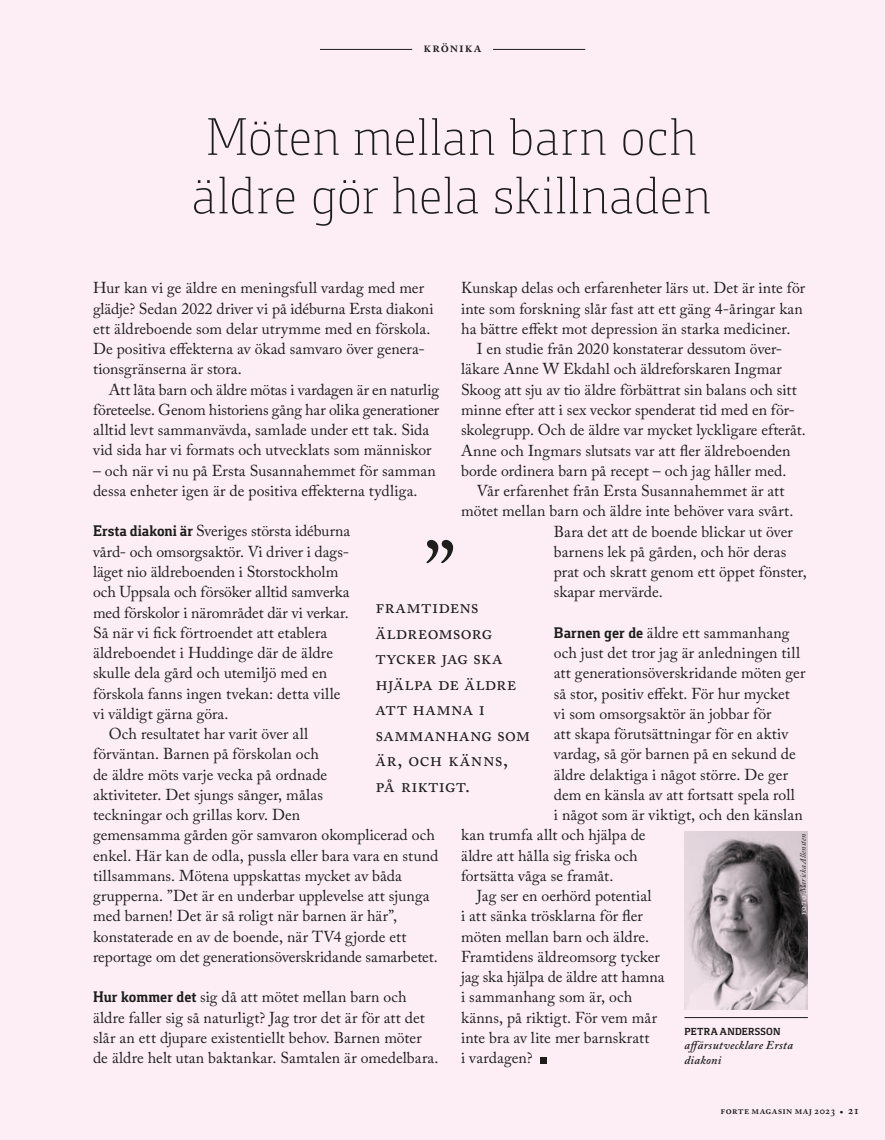
<style>
.page{position:relative;width:885px;height:1140px;background:#fff}
.page>*{position:absolute;margin:0;border:0;box-sizing:border-box;transform-origin:0 0}
.t1{font:88.5px "Adobe Caslon Pro";color:#1d1d1b}
.Rubrik_Foral_light{font:300 54px/58.5px "Foral Pro";letter-spacing:.005em;color:#1d1d1b}
.Citat_Caslon{font:19.5px/25.5px "Adobe Caslon Pro";letter-spacing:.01em;color:#1d1d1b}
.Bröd_10_5_13_5_-_kap{font:15.75px/20.2px "Adobe Caslon Pro";letter-spacing:-.005em;color:#1d1d1b}
.Bröd_10_5_13_5_-_sis{font:15.75px/20.2px "Adobe Caslon Pro";color:#1d1d1b}
.Bröd_10_5_13_5___ind{font:15.75px/20.2px "Adobe Caslon Pro";letter-spacing:-.005em;color:#1d1d1b}
.Bröd_10_5_13_5___för{font:15.75px/20.2px "Adobe Caslon Pro";letter-spacing:-.005em;color:#1d1d1b}
.Vinjett{font:600 14.25px "Adobe Caslon Pro";letter-spacing:.065em;color:#1d1d1b}
.Författare{font:italic 600 12px/14.4px "Adobe Caslon Pro";letter-spacing:.025em;color:#1d1d1b}
.t2{font:600 10.5px "Adobe Caslon Pro";letter-spacing:.025em;color:#1d1d1b}
.Författare-2{font:700 10.5px "Foral Pro";letter-spacing:.025em;color:#1d1d1b}
.Foto_byline{font:italic 8.25px "Adobe Caslon Pro";letter-spacing:.025em;color:#1d1d1b}
.s1{font-family:"Foral Pro";font-weight:700}
.s2{font-style:normal;color:#fdeef6}
.s3{font-size:12px}
</style>
<div class="page">
<div style="left:0;top:0;width:884px;height:1140px;background:#fdeef6"></div>
<hr style="left:320px;top:49px;width:92px;height:1px;background:#1d1d1b">
<hr style="left:493px;top:49px;width:92px;height:1px;background:#1d1d1b">
<div style="left:540px;top:1056px;width:6px;height:7px;background:#1d1d1b"></div>
<img style="left:684px;top:831px;width:123px;height:178px">
<hr style="left:684px;top:1017px;width:123px;height:1px;background:#1d1d1b">
<h1 class="Vinjett" style="left:423px;top:39px;width:59px">krönika</h1>
<h1 class="Rubrik_Foral_light" style="left:192px;top:107px;width:520px">Möten mellan barn och äldre gör hela skillnaden</h1>
<p class="Bröd_10_5_13_5___för" style="left:93px;top:278px;width:342px">Hur kan vi ge äldre en meningsfull vardag med mer glädje? Sedan 2022 driver vi på idéburna Ersta diakoni ett äldreboende som delar utrymme med en förskola.<br>De positiva effekterna av ökad samvaro över genera&shy;tionsgränserna är stora.</p>
<p class="Bröd_10_5_13_5_-_sis" style="left:93px;top:379px;width:347px;text-indent:16px">Att låta barn och äldre mötas i vardagen är en naturlig företeelse. Genom historiens gång har olika generationer alltid levt sammanvävda, samlade under ett tak. Sida vid sida har vi formats och utvecklats som människor</p>
<p class="Bröd_10_5_13_5_-_sis" style="left:93px;top:460px;width:344px">– och när vi nu på Ersta Susannahemmet för samman dessa enheter igen är de positiva effekterna tydliga.</p>
<p class="Bröd_10_5_13_5_-_kap" style="left:93px;top:521px;width:259px"><span class="s1">Ersta diakoni är</span> Sveriges största idéburna vård- och omsorgsaktör. Vi driver i dags&shy;läget nio äldreboenden i Storstockholm och Uppsala och försöker alltid samverka med förskolor i närområdet där vi verkar.<br>Så när vi fick förtroendet att etablera äldreboendet i Huddinge där de äldre skulle dela gård och utemiljö med en förskola fanns ingen tvekan: detta ville vi väldigt gärna göra.</p>
<p class="Bröd_10_5_13_5_-_sis" style="left:93px;top:723px;width:347px;text-indent:16px">Och resultatet har varit över all<br>förväntan. Barnen på förskolan och<br>de äldre möts varje vecka på ordnade<br>aktiviteter. Det sjungs sånger, målas<br>teckningar och grillas korv. Den<br>gemensamma gården gör samvaron okomplicerad och enkel. Här kan de odla, pussla eller bara vara en stund tillsammans. Mötena uppskattas mycket av båda grupperna. ”Det är en underbar upplevelse att sjunga med barnen! Det är så roligt när barnen är här”, konstaterade en av de boende, när TV4 gjorde ett reportage om det generationsöverskridande samarbetet.</p>
<p class="Bröd_10_5_13_5_-_kap" style="left:93px;top:986px;width:347px"><span class="s1">Hur kommer det</span> sig då att mötet mellan barn och äldre faller sig så naturligt? Jag tror det är för att det slår an ett djupare existentiellt behov. Barnen möter de äldre helt utan baktankar. Samtalen är omedelbara.</p>
<p class="Bröd_10_5_13_5_-_kap" style="left:461px;top:278px;width:345px">Kunskap delas och erfarenheter lärs ut. Det är inte för inte som forskning slår fast att ett gäng 4-åringar kan ha bättre effekt mot depression än starka mediciner.</p>
<p class="Bröd_10_5_13_5___ind" style="left:461px;top:338px;width:346px;text-indent:16px">I en studie från 2020 konstaterar dessutom över&shy;läkare Anne W Ekdahl och äldreforskaren Ingmar Skoog att sju av tio äldre förbättrat sin balans och sitt minne efter att i sex veckor spenderat tid med en för&shy;skolegrupp. Och de äldre var mycket lyckligare efteråt.<br>Anne och Ingmars slutsats var att fler äldreboenden borde ordinera barn på recept – och jag håller med.</p>
<p class="Bröd_10_5_13_5_-_sis" style="left:477px;top:480px;width:309px">Vår erfarenhet från Ersta Susannahemmet är att</p>
<p class="Bröd_10_5_13_5_-_sis" style="left:461px;top:501px;width:334px">mötet mellan barn och äldre inte behöver vara svårt.</p>
<p class="Bröd_10_5_13_5_-_sis" style="left:553px;top:521px;width:240px">Bara det att de boende blickar ut över</p>
<p class="Bröd_10_5_13_5_-_sis" style="left:553px;top:541px;width:234px">barnens lek på gården, och hör deras</p>
<p class="Bröd_10_5_13_5_-_sis" style="left:553px;top:561px;width:254px">prat och skratt genom ett öppet fönster,</p>
<p class="Bröd_10_5_13_5_-_sis" style="left:553px;top:582px;width:110px">skapar mervärde.</p>
<p class="Bröd_10_5_13_5_-_kap" style="left:553px;top:622px;width:237px"><span class="s1">Barnen ger de</span> äldre ett sammanhang</p>
<p class="Bröd_10_5_13_5_-_kap" style="left:553px;top:642px;width:248px">och just det tror jag är anledningen till</p>
<p class="Bröd_10_5_13_5_-_kap" style="left:553px;top:663px;width:253px">att generationsöverskridande möten ger</p>
<p class="Bröd_10_5_13_5_-_kap" style="left:553px;top:683px;width:237px">så stor, positiv effekt. För hur mycket</p>
<p class="Bröd_10_5_13_5_-_kap" style="left:553px;top:703px;width:219px">vi som omsorgsaktör än jobbar för</p>
<p class="Bröd_10_5_13_5_-_kap" style="left:553px;top:723px;width:236px">att skapa förutsättningar för en aktiv</p>
<p class="Bröd_10_5_13_5_-_kap" style="left:553px;top:744px;width:243px">vardag, så gör barnen på en sekund de</p>
<p class="Bröd_10_5_13_5_-_kap" style="left:553px;top:764px;width:236px">äldre delaktiga i något större. De ger</p>
<p class="Bröd_10_5_13_5_-_kap" style="left:553px;top:784px;width:242px">dem en känsla av att fortsatt spela roll</p>
<p class="Bröd_10_5_13_5_-_kap" style="left:553px;top:804px;width:250px">i något som är viktigt, och den känslan</p>
<p class="Bröd_10_5_13_5_-_kap" style="left:461px;top:825px;width:186px">kan trumfa allt och hjälpa de</p>
<p class="Bröd_10_5_13_5_-_kap" style="left:461px;top:845px;width:178px">äldre att hålla sig friska och</p>
<p class="Bröd_10_5_13_5_-_kap" style="left:461px;top:865px;width:154px">fortsätta våga se framåt.</p>
<p class="Bröd_10_5_13_5___ind" style="left:461px;top:885px;width:205px;text-indent:16px">Jag ser en oerhörd potential<br>i att sänka trösklarna för fler möten mellan barn och äldre.<br>Framtidens äldreomsorg tycker jag ska hjälpa de äldre att hamna i sammanhang som är, och känns, på riktigt. För vem mår inte bra av lite mer barnskratt<br>i vardagen?</p>
<h1 class="t1" style="left:424px;top:521px;width:33px">”</h1>
<p class="Citat_Caslon" style="left:375px;top:593px;width:105px">framtidens</p>
<p class="Citat_Caslon" style="left:375px;top:619px;width:156px">äldreomsorg tycker jag ska hjälpa de äldre att hamna i sammanhang som är, och känns, på riktigt.</p>
<p class="Foto_byline" style="left:798px;top:914px;width:83px;rotate:-90deg"><span class="s2">foto</span> Maricka Allensten</p>
<p class="Författare-2" style="left:684px;top:1025px;width:98px">PETRA ANDERSSON</p>
<p class="Författare" style="left:684px;top:1037px;width:110px">affärsutvecklare Ersta diakoni</p>
<p class="t2" style="left:720px;top:1104px;width:140px">forte magasin maj 2023 • <span class="s3">21</span></p>
</div>
